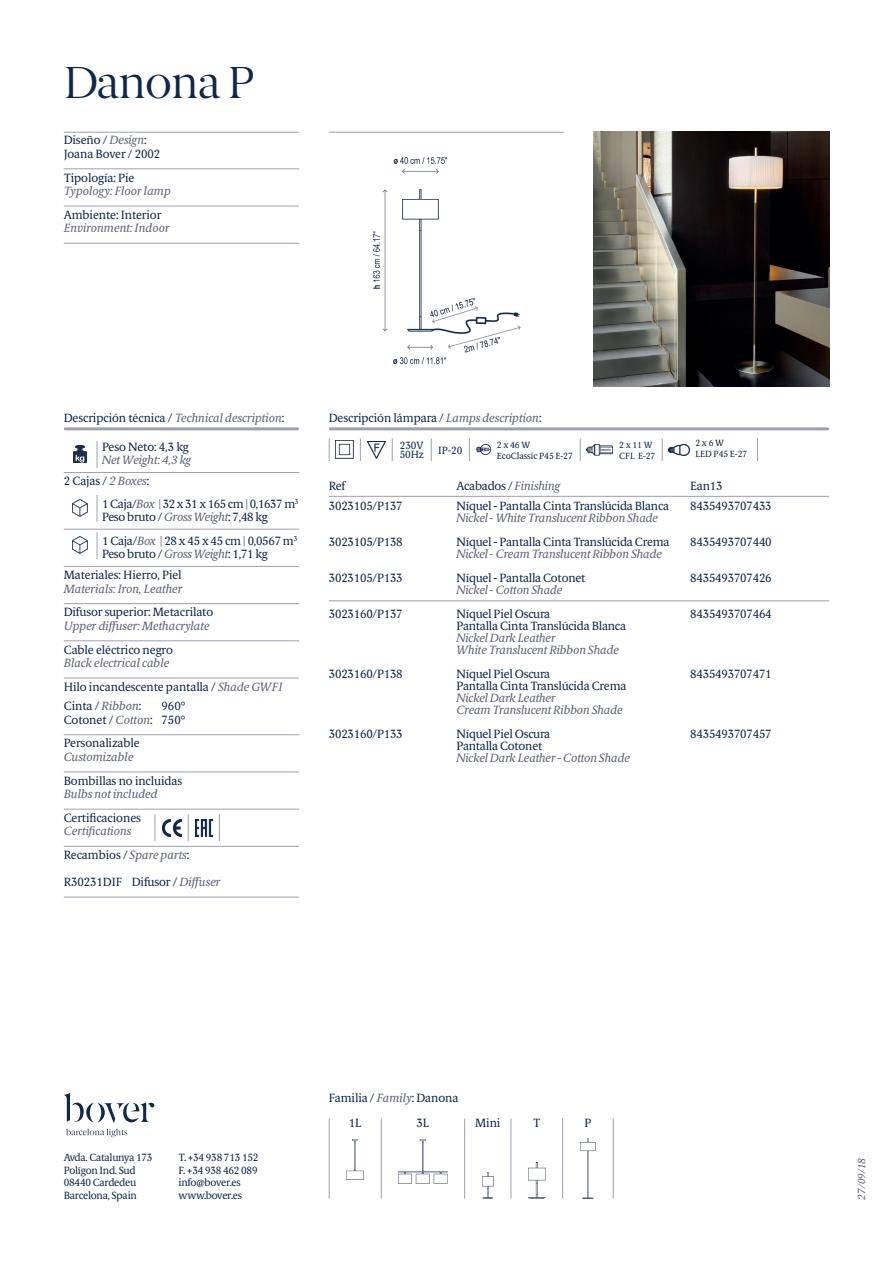
<style>
.page{position:relative;width:893px;height:1263px;background:#fff}
.page>*{position:absolute;margin:0;border:0;box-sizing:border-box;transform-origin:0 0}
.t1{font:45px "Berlingske Serif";letter-spacing:-.025em;color:#0e274b}
.t2{font:12px/13.5px "Berlingske Serif Tx";letter-spacing:-.02em;color:#0e274b}
.t3{font:italic 12px/23.7px "Berlingske Serif Tx";letter-spacing:-.02em;color:#5f627c}
.t4{font:10.5px/12.8px "Berlingske Serif Tx";letter-spacing:-.025em;color:#0e274b}
.t5{font:italic 10.5px "Berlingske Serif Tx";color:#5f627c}
.t6{font:9px/10.8px "Berlingske Serif Tx";letter-spacing:-.01em;color:#0e274b}
.s1{font-style:italic;color:#5f627c}
.s2{font-style:normal;color:#0e274b}
</style>
<div class="page">
<hr style="left:64px;top:168px;width:235px;height:1px;background:#9fa0b1">
<hr style="left:64px;top:206px;width:235px;height:1px;background:#9fa0b1">
<hr style="left:64px;top:243px;width:235px;height:1px;background:#9fa0b1">
<hr style="left:64px;top:132px;width:235px;height:1px;background:#9fa0b1">
<hr style="left:329px;top:132px;width:235px;height:1px;background:#9fa0b1">
<img style="left:373px;top:157px;width:148px;height:208px">
<hr style="left:64px;top:472px;width:235px;height:1px;background:#9fa0b1">
<hr style="left:64px;top:529px;width:235px;height:1px;background:#9fa0b1">
<hr style="left:64px;top:566px;width:235px;height:1px;background:#9fa0b1">
<hr style="left:64px;top:603px;width:235px;height:1px;background:#9fa0b1">
<hr style="left:64px;top:640px;width:235px;height:1px;background:#9fa0b1">
<hr style="left:64px;top:678px;width:235px;height:1px;background:#9fa0b1">
<hr style="left:64px;top:734px;width:235px;height:1px;background:#9fa0b1">
<hr style="left:64px;top:771px;width:235px;height:1px;background:#9fa0b1">
<hr style="left:64px;top:809px;width:235px;height:1px;background:#9fa0b1">
<hr style="left:64px;top:846px;width:235px;height:1px;background:#9fa0b1">
<hr style="left:64px;top:897px;width:235px;height:1px;background:#9fa0b1">
<img style="left:74px;top:446px;width:13px;height:17px">
<svg style="left:97px;top:442px;width:1px;height:26px"></svg>
<img style="left:73px;top:499px;width:15px;height:17px">
<svg style="left:97px;top:495px;width:1px;height:26px"></svg>
<img style="left:73px;top:537px;width:15px;height:17px">
<svg style="left:97px;top:532px;width:1px;height:26px"></svg>
<svg style="left:155px;top:814px;width:1px;height:27px"></svg>
<img style="left:162px;top:820px;width:19px;height:17px">
<svg style="left:188px;top:814px;width:1px;height:27px"></svg>
<img style="left:195px;top:820px;width:17px;height:17px">
<svg style="left:219px;top:814px;width:1px;height:27px"></svg>
<hr style="left:330px;top:427px;width:498px;height:3px;background:#9fa0b1">
<svg style="left:469px;top:439px;width:1px;height:22px"></svg>
<svg style="left:431px;top:439px;width:1px;height:22px"></svg>
<svg style="left:392px;top:439px;width:1px;height:22px"></svg>
<svg style="left:329px;top:439px;width:1px;height:22px"></svg>
<svg style="left:360px;top:439px;width:1px;height:22px"></svg>
<img style="left:367px;top:441px;width:18px;height:17px">
<img style="left:336px;top:441px;width:18px;height:17px">
<svg style="left:757px;top:439px;width:1px;height:22px"></svg>
<img style="left:669px;top:444px;width:20px;height:11px">
<img style="left:476px;top:444px;width:15px;height:11px">
<svg style="left:580px;top:439px;width:1px;height:22px"></svg>
<img style="left:587px;top:444px;width:26px;height:11px">
<svg style="left:662px;top:439px;width:1px;height:22px"></svg>
<hr style="left:65px;top:427px;width:233px;height:3px;background:#9fa0b1">
<hr style="left:329px;top:1119px;width:1px;height:79px;background:#9fa0b1">
<img style="left:347px;top:1139px;width:17px;height:40px">
<hr style="left:381px;top:1119px;width:1px;height:79px;background:#9fa0b1">
<hr style="left:464px;top:1119px;width:1px;height:79px;background:#9fa0b1">
<img style="left:399px;top:1139px;width:48px;height:44px">
<img style="left:482px;top:1173px;width:12px;height:25px">
<img style="left:528px;top:1162px;width:17px;height:36px">
<img style="left:580px;top:1138px;width:16px;height:60px">
<hr style="left:511px;top:1119px;width:1px;height:79px;background:#9fa0b1">
<hr style="left:562px;top:1119px;width:1px;height:79px;background:#9fa0b1">
<hr style="left:613px;top:1119px;width:1px;height:79px;background:#9fa0b1">
<img style="left:594px;top:132px;width:235px;height:255px">
<svg style="left:66px;top:1129px;width:61px;height:8px"></svg>
<svg style="left:64px;top:1093px;width:90px;height:29px"></svg>
<hr style="left:329px;top:496px;width:500px;height:1px;background:#9fa0b1">
<hr style="left:329px;top:600px;width:500px;height:1px;background:#9fa0b1">
<h1 class="t1" style="left:64px;top:53px;width:192px">Danona P</h1>
<p class="t2" style="left:64px;top:133px;width:98px">Diseño / <span class="s1">Design</span>:<br>Joana Bover / 2002</p>
<p class="t2" style="left:64px;top:171px;width:72px">Tipología: Pie</p>
<p class="t3" style="left:64px;top:179px;width:109px">Typology: Floor lamp</p>
<p class="t2" style="left:64px;top:208px;width:99px">Ambiente: Interior</p>
<p class="t3" style="left:64px;top:216px;width:108px">Environment: Indoor</p>
<p class="t2" style="left:64px;top:411px;width:222px">Descripción técnica / <span class="s1">Technical description</span>:</p>
<p class="t2" style="left:102px;top:440px;width:88px">Peso Neto: 4,3 kg</p>
<p class="t3" style="left:64px;top:450px;width:129px;line-height:20.7px;text-indent:38px">Net Weight: 4,3 kg<br><span class="s2">2 Cajas /</span> 2 Boxes<span class="s2">:</span></p>
<p class="t2" style="left:102px;top:497px;width:198px">1 Caja/<span class="s1">Box</span> | 32 x 31 x 165 cm | 0,1637 m<sup>3<br></sup>Peso bruto / <span class="s1">Gross Weight</span>: 7,48 kg</p>
<p class="t2" style="left:102px;top:534px;width:197px">1 Caja/<span class="s1">Box</span> | 28 x 45 x 45 cm | 0,0567 m<sup>3<br></sup>Peso bruto / <span class="s1">Gross Weight</span>: 1,71 kg</p>
<p class="t2" style="left:64px;top:568px;width:119px">Materiales: Hierro, Piel</p>
<p class="t3" style="left:64px;top:577px;width:120px">Materials: Iron, Leather</p>
<p class="t2" style="left:64px;top:605px;width:151px">Difusor superior: Metacrilato</p>
<p class="t3" style="left:64px;top:614px;width:147px">Upper diffuser: Methacrylate</p>
<p class="t2" style="left:64px;top:643px;width:111px">Cable eléctrico negro</p>
<p class="t3" style="left:64px;top:651px;width:220px">Black electrical cable<br><span class="s2">Hilo incandescente pantalla /</span> Shade GWFI</p>
<p class="t2" style="left:64px;top:699px;width:79px">Cinta / <span class="s1">Ribbon</span>:</p>
<p class="t2" style="left:64px;top:699px;width:123px;text-align:right">960°<br>Cotonet / <span class="s1">Cotton</span>: 750°</p>
<p class="t2" style="left:64px;top:736px;width:78px">Personalizable</p>
<p class="t3" style="left:64px;top:745px;width:71px">Customizable</p>
<p class="t2" style="left:64px;top:774px;width:120px">Bombillas no incluidas</p>
<p class="t3" style="left:64px;top:782px;width:95px">Bulbs not included</p>
<p class="t2" style="left:64px;top:811px;width:79px">Certificaciones</p>
<p class="t3" style="left:64px;top:819px;width:127px">Certifications<br><span class="s2">Recambios /</span> Spare parts<span class="s2">:</span></p>
<p class="t2" style="left:64px;top:875px;width:158px">R30231DIF Difusor / <span class="s1">Diffuser</span></p>
<p class="t2" style="left:329px;top:411px;width:214px">Descripción lámpara / <span class="s1">Lamps description</span>:</p>
<p class="t4" style="left:400px;top:441px;width:26px;line-height:9px">230V<br>50Hz</p>
<p class="t4" style="left:438px;top:444px;width:26px">IP-20</p>
<p class="t6" style="left:695px;top:438px;width:53px">2 x 6 W<br>LED P45 E-27</p>
<p class="t6" style="left:497px;top:439px;width:77px">2 x 46 W<br>EcoClassic P45 E-27</p>
<p class="t6" style="left:619px;top:439px;width:38px">2 x 11 W<br>CFL E-27</p>
<p class="t2" style="left:329px;top:479px;width:18px">Ref</p>
<p class="t2" style="left:456px;top:479px;width:105px">Acabados / <span class="s1">Finishing</span></p>
<p class="t2" style="left:690px;top:479px;width:34px">Ean13</p>
<p class="t2" style="left:329px;top:499px;width:75px">3023105/P137</p>
<p class="t2" style="left:456px;top:499px;width:214px">Níquel - Pantalla Cinta Translúcida Blanca</p>
<p class="t2" style="left:690px;top:499px;width:83px">8435493707433</p>
<p class="t3" style="left:456px;top:506px;width:203px">Nickel - White Translucent Ribbon Shade</p>
<p class="t2" style="left:329px;top:535px;width:75px">3023105/P138</p>
<p class="t2" style="left:456px;top:535px;width:215px">Níquel - Pantalla Cinta Translúcida Crema</p>
<p class="t2" style="left:690px;top:535px;width:83px">8435493707440</p>
<p class="t3" style="left:456px;top:542px;width:207px">Nickel - Cream Translucent Ribbon Shade</p>
<p class="t2" style="left:329px;top:571px;width:75px">3023105/P133</p>
<p class="t2" style="left:456px;top:571px;width:130px">Níquel - Pantalla Cotonet</p>
<p class="t2" style="left:690px;top:571px;width:83px">8435493707426</p>
<p class="t3" style="left:456px;top:578px;width:108px">Nickel - Cotton Shade</p>
<p class="t2" style="left:329px;top:607px;width:75px">3023160/P137</p>
<p class="t2" style="left:456px;top:607px;width:95px">Níquel Piel Oscura</p>
<p class="t2" style="left:690px;top:607px;width:83px">8435493707464</p>
<p class="t2" style="left:456px;top:619px;width:171px">Pantalla Cinta Translúcida Blanca</p>
<p class="t3" style="left:456px;top:632px;width:164px;line-height:12px">Nickel Dark Leather<br>White Translucent Ribbon Shade</p>
<p class="t2" style="left:329px;top:667px;width:75px">3023160/P138</p>
<p class="t2" style="left:456px;top:667px;width:95px">Níquel Piel Oscura</p>
<p class="t2" style="left:690px;top:667px;width:83px">8435493707471</p>
<p class="t2" style="left:456px;top:679px;width:172px">Pantalla Cinta Translúcida Crema</p>
<p class="t3" style="left:456px;top:692px;width:168px;line-height:12px">Nickel Dark Leather<br>Cream Translucent Ribbon Shade</p>
<p class="t2" style="left:329px;top:727px;width:75px">3023160/P133</p>
<p class="t2" style="left:456px;top:727px;width:95px">Níquel Piel Oscura</p>
<p class="t2" style="left:690px;top:727px;width:83px">8435493707457</p>
<p class="t2" style="left:456px;top:739px;width:87px">Pantalla Cotonet</p>
<p class="t3" style="left:456px;top:746px;width:175px">Nickel Dark Leather - Cotton Shade</p>
<p class="t2" style="left:349px;top:1085px;width:111px;line-height:25.5px;text-indent:-20px">Familia / <span class="s1">Family</span>: Danona<br>1L</p>
<p class="t2" style="left:417px;top:1116px;width:14px">3L</p>
<p class="t2" style="left:475px;top:1116px;width:27px">Mini</p>
<p class="t2" style="left:533px;top:1116px;width:9px">T</p>
<p class="t2" style="left:584px;top:1116px;width:9px">P</p>
<p class="t4" style="left:64px;top:1151px;width:90px">Avda. Catalunya 173<br>Polígon Ind. Sud<br>08440 Cardedeu<br>Barcelona, Spain</p>
<p class="t4" style="left:179px;top:1151px;width:81px">T. +34 938 713 152<br>F. +34 938 462 089 info@bover.es www.bover.es</p>
<p class="t5" style="left:854px;top:1199px;width:43px;rotate:-90deg">27/09/18</p>
</div>
